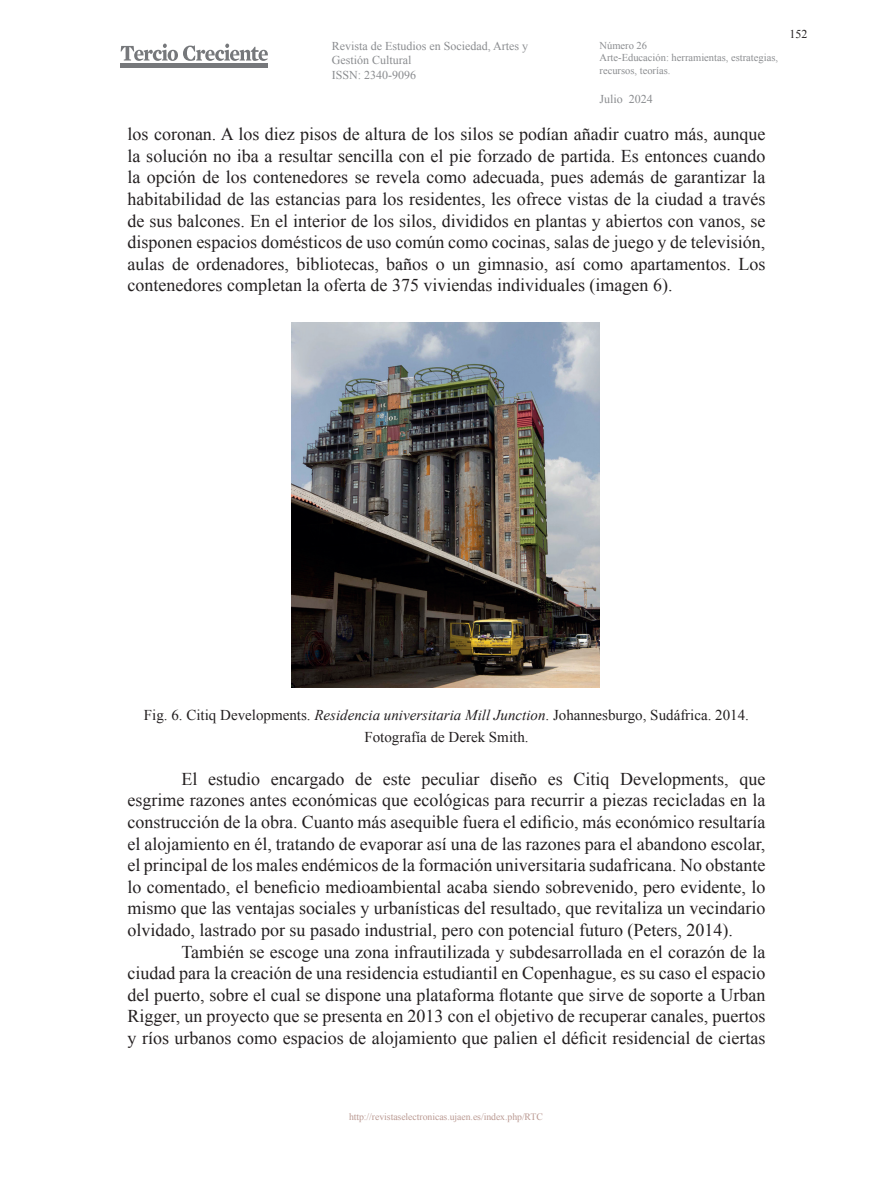
<style>
.page{position:relative;width:893px;height:1191px;background:#fff}
.page>*{position:absolute;margin:0;border:0;box-sizing:border-box;transform-origin:0 0}
.t1{font:18px/21.6px "Times New Roman";color:#231f20;text-align:justify}
.t2{font:15px/21.6px "Times New Roman";color:#231f20;text-align:center}
.t3{font:12px/14.4px "Times New Roman";color:#8a8c8f}
.t4{font:12px "Times New Roman";color:#231f20}
.t5{font:10.5px/12.6px "Times New Roman";color:#8a8c8f}
.t6{font:9.75px "Times New Roman";letter-spacing:-.005em;color:#ba9992}
.s1{font-style:italic}
</style>
<div class="page">
<svg style="left:121px;top:44px;width:147px;height:17px"></svg>
<hr style="left:121px;top:64px;width:147px;height:4px;background:#76787b">
<img style="left:291px;top:323px;width:309px;height:365px">
<p class="t3" style="left:332px;top:38px;width:198px">Revista de Estudios en Sociedad, Artes y<br>Gestión Cultural<br>ISSN: 2340-9096</p>
<p class="t5" style="left:600px;top:39px;width:180px">Número 26<br>Arte-Educación: herramientas, estrategias, recursos, teorías.</p>
<p class="t3" style="left:600px;top:91px;width:55px">Julio 2024</p>
<p class="t1" style="left:128px;top:123px;width:639px">los coronan. A los diez pisos de altura de los silos se podían añadir cuatro más, aunque la solución no iba a resultar sencilla con el pie forzado de partida. Es entonces cuando la opción de los contenedores se revela como adecuada, pues además de garantizar la habitabilidad de las estancias para los residentes, les ofrece vistas de la ciudad a través de sus balcones. En el interior de los silos, divididos en plantas y abiertos con vanos, se disponen espacios domésticos de uso común como cocinas, salas de juego y de televisión, aulas de ordenadores, bibliotecas, baños o un gimnasio, así como apartamentos. Los contenedores completan la oferta de 375 viviendas individuales (imagen 6).</p>
<p class="t4" style="left:789px;top:26px;width:19px">152</p>
<p class="t2" style="left:144px;top:704px;width:607px">Fig. 6. Citiq Developments. <span class="s1">Residencia universitaria Mill Junction</span>. Johannesburgo, Sudáfrica. 2014.<br>Fotografía de Derek Smith.</p>
<p class="t1" style="left:128px;top:767px;width:639px;text-indent:54px">El estudio encargado de este peculiar diseño es Citiq Developments, que esgrime razones antes económicas que ecológicas para recurrir a piezas recicladas en la construcción de la obra. Cuanto más asequible fuera el edificio, más económico resultaría el alojamiento en él, tratando de evaporar así una de las razones para el abandono escolar, el principal de los males endémicos de la formación universitaria sudafricana. No obstante lo comentado, el beneficio medioambiental acaba siendo sobrevenido, pero evidente, lo mismo que las ventajas sociales y urbanísticas del resultado, que revitaliza un vecindario olvidado, lastrado por su pasado industrial, pero con potencial futuro (Peters, 2014).</p>
<p class="t1" style="left:128px;top:940px;width:639px;text-indent:54px">También se escoge una zona infrautilizada y subdesarrollada en el corazón de la ciudad para la creación de una residencia estudiantil en Copenhague, es su caso el espacio del puerto, sobre el cual se dispone una plataforma flotante que sirve de soporte a Urban Rigger, un proyecto que se presenta en 2013 con el objetivo de recuperar canales, puertos y ríos urbanos como espacios de alojamiento que palien el déficit residencial de ciertas</p>
<p class="t6" style="left:349px;top:1110px;width:195px">http://revistaselectronicas.ujaen.es/index.php/RTC</p>
</div>
